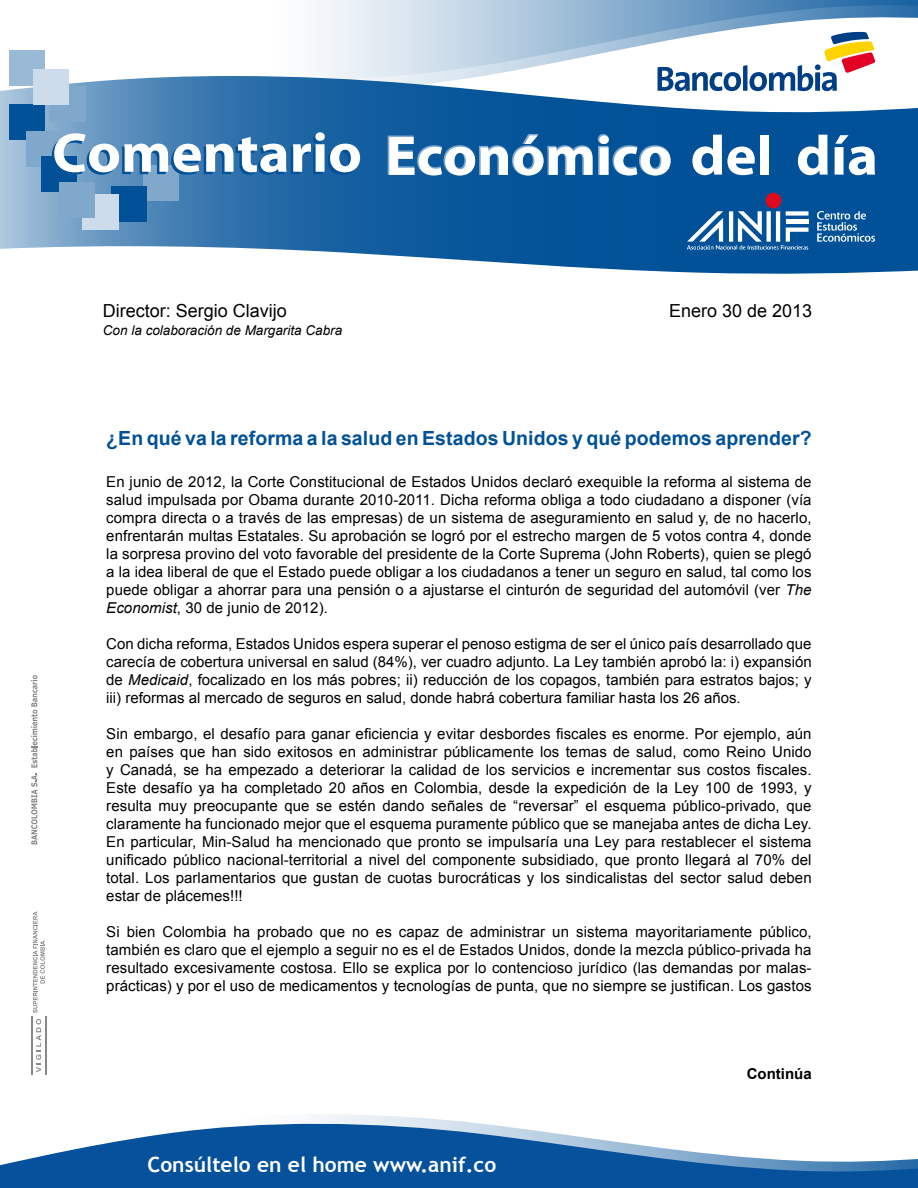
<style>
.page{position:relative;width:918px;height:1188px;background:#fff}
.page>*{position:absolute;margin:0;border:0;box-sizing:border-box;transform-origin:0 0}
.t1{font:700 21px "Trebuchet MS";color:#fff}
.t2{font:700 19.5px "Arial";letter-spacing:.005em;color:#005198}
.t3{font:18px "Arial";color:#000}
.t4{font:15px/18px "Arial";letter-spacing:.005em;color:#000;text-align:justify}
.t5{font:700 15px "Arial";color:#000}
.t6{font:italic 13.5px "Arial";color:#000}
.s1{font-style:italic}
</style>
<div class="page">
<svg style="left:318px;top:0;width:600px;height:76px"></svg>
<svg style="left:0;top:76px;width:828px;height:27px"></svg>
<svg style="left:0;top:103px;width:918px;height:171px;background:#3877ae"></svg>
<svg style="left:310px;top:1114px;width:121px;height:5px"></svg>
<svg style="left:658px;top:32px;width:217px;height:59px"></svg>
<svg style="left:817px;top:211px;width:58px;height:31px;background:#3e7bb1"></svg>
<div style="left:766px;top:193px;width:15px;height:15px;background:#e00a1d;border-radius:50%"></div>
<svg style="left:687px;top:211px;width:122px;height:39px"></svg>
<svg style="left:767px;top:211px;width:4px;height:31px"></svg>
<hr style="left:776px;top:211px;width:4px;height:31px;background:#fff">
<div style="left:143px;top:165px;width:36px;height:36px;background:#80a8cb"></div>
<div style="left:50px;top:86px;width:36px;height:36px;background:#80a8cb"></div>
<div style="left:9px;top:50px;width:36px;height:36px;background:#99b9d6"></div>
<div style="left:9px;top:104px;width:36px;height:36px;background:#005198"></div>
<div style="left:26px;top:131px;width:36px;height:36px;background:#80a8cb"></div>
<div style="left:41px;top:156px;width:36px;height:36px;background:#005198"></div>
<div style="left:111px;top:186px;width:36px;height:36px;background:#005198"></div>
<div style="left:83px;top:194px;width:36px;height:36px;background:#ccdcea"></div>
<div style="left:33px;top:69px;width:36px;height:36px;background:#ccdcea"></div>
<div style="left:59px;top:182px;width:36px;height:36px;background:#80a8cb"></div>
<svg style="left:52px;top:132px;width:308px;height:43px"></svg>
<svg style="left:387px;top:133px;width:284px;height:43px"></svg>
<div style="left:760px;top:138px;width:9px;height:40px;background:#005198"></div>
<svg style="left:692px;top:135px;width:63px;height:43px"></svg>
<div style="left:760px;top:135px;width:9px;height:40px;background:#fff"></div>
<svg style="left:798px;top:135px;width:30px;height:43px"></svg>
<svg style="left:835px;top:135px;width:40px;height:43px"></svg>
<svg style="left:0;top:1119px;width:918px;height:69px;fill:#05519c"></svg>
<svg style="left:31px;top:675px;width:6px;height:169px"></svg>
<hr style="left:31px;top:1016px;width:1px;height:59px;background:#87888a">
<hr style="left:45px;top:1016px;width:1px;height:59px;background:#87888a">
<svg style="left:36px;top:1019px;width:5px;height:53px"></svg>
<svg style="left:33px;top:911px;width:12px;height:102px"></svg>
<p class="t3" style="left:103px;top:299px;width:186px">Director: Sergio Clavijo</p>
<p class="t6" style="left:103px;top:321px;width:241px">Con la colaboración de Margarita Cabra</p>
<p class="t3" style="left:669px;top:299px;width:145px">Enero 30 de 2013</p>
<h2 class="t2" style="left:106px;top:426px;width:707px">¿En qué va la reforma a la salud en Estados Unidos y qué podemos aprender?</h2>
<p class="t4" style="left:106px;top:473px;width:707px">En junio de 2012, la Corte Constitucional de Estados Unidos declaró exequible la reforma al sistema de salud impulsada por Obama durante 2010-2011. Dicha reforma obliga a todo ciudadano a disponer (vía compra directa o a través de las empresas) de un sistema de aseguramiento en salud y, de no hacerlo, enfrentarán multas Estatales. Su aprobación se logró por el estrecho margen de 5 votos contra 4, donde la sorpresa provino del voto favorable del presidente de la Corte Suprema (John Roberts), quien se plegó a la idea liberal de que el Estado puede obligar a los ciudadanos a tener un seguro en salud, tal como los puede obligar a ahorrar para una pensión o a ajustarse el cinturón de seguridad del automóvil (ver <span class="s1">The Economist</span>, 30 de junio de 2012).</p>
<p class="t4" style="left:106px;top:635px;width:707px">Con dicha reforma, Estados Unidos espera superar el penoso estigma de ser el único país desarrollado que carecía de cobertura universal en salud (84%), ver cuadro adjunto. La Ley también aprobó la: i) expansión de <span class="s1">Medicaid</span>, focalizado en los más pobres; ii) reducción de los copagos, también para estratos bajos; y iii) reformas al mercado de seguros en salud, donde habrá cobertura familiar hasta los 26 años.</p>
<p class="t4" style="left:106px;top:725px;width:707px">Sin embargo, el desafío para ganar eficiencia y evitar desbordes fiscales es enorme. Por ejemplo, aún en países que han sido exitosos en administrar públicamente los temas de salud, como Reino Unido y Canadá, se ha empezado a deteriorar la calidad de los servicios e incrementar sus costos fiscales.<br>Este desafío ya ha completado 20 años en Colombia, desde la expedición de la Ley 100 de 1993, y resulta muy preocupante que se estén dando señales de “reversar” el esquema público-privado, que claramente ha funcionado mejor que el esquema puramente público que se manejaba antes de dicha Ley.<br>En particular, Min-Salud ha mencionado que pronto se impulsaría una Ley para restablecer el sistema unificado público nacional-territorial a nivel del componente subsidiado, que pronto llegará al 70% del total. Los parlamentarios que gustan de cuotas burocráticas y los sindicalistas del sector salud deben estar de plácemes!!!</p>
<p class="t4" style="left:106px;top:923px;width:707px">Si bien Colombia ha probado que no es capaz de administrar un sistema mayoritariamente público, también es claro que el ejemplo a seguir no es el de Estados Unidos, donde la mezcla público-privada ha resultado excesivamente costosa. Ello se explica por lo contencioso jurídico (las demandas por malas&shy;prácticas) y por el uso de medicamentos y tecnologías de punta, que no siempre se justifican. Los gastos</p>
<h1 class="t1" style="left:148px;top:1152px;width:350px">Consúltelo en el home www.anif.co</h1>
<p class="t5" style="left:747px;top:1064px;width:66px">Continúa</p>
</div>
